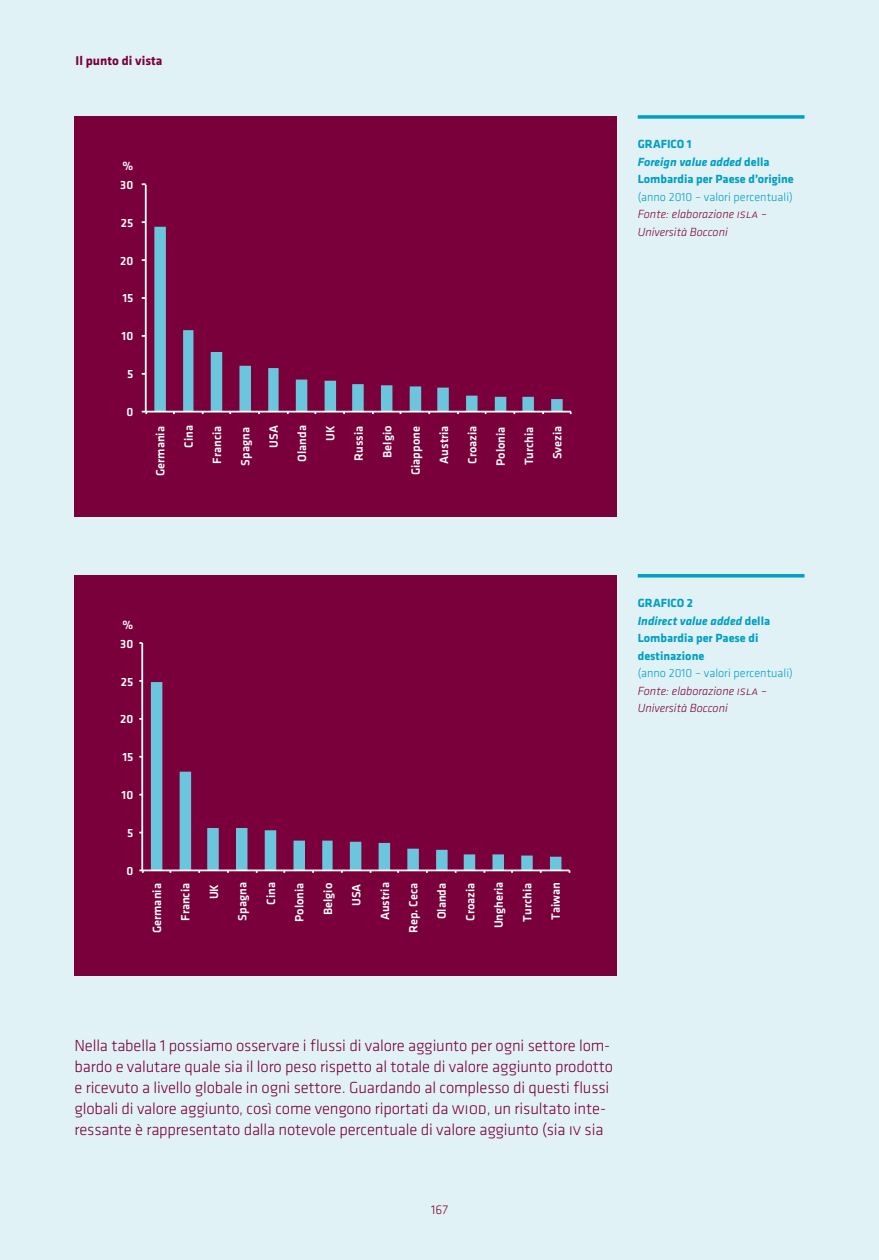
<style>
.page{position:relative;width:879px;height:1260px;background:#fff}
.page>*{position:absolute;margin:0;border:0;box-sizing:border-box;transform-origin:0 0}
.t1{font:300 16.62px/21px "Klavika";letter-spacing:-.01em;color:#7a003b}
.t2{font:700 13.12px "Klavika";color:#7a003b}
.t3{font:300 13.12px "Klavika";color:#7a003b}
.t4{font:500 12.42px/18.9px "Klavika";color:#fff}
.t5{font:700 12.25px/17.5px "Klavika";color:#009fc3}
.t6{font:italic 300 12.25px/17.5px "Klavika";color:#7a003b}
.t7{font:300 12.25px "Klavika";color:#009fc3}
.s1{font-style:italic}
</style>
<div class="page">
<div style="left:0;top:0;width:878px;height:1260px;background:#e1f2f7"></div>
<div style="left:74px;top:116px;width:542px;height:400px;background:#7a003b"></div>
<svg style="left:154px;top:227px;width:408px;height:184px"></svg>
<hr style="left:145px;top:185px;width:1px;height:227px;background:#fff">
<hr style="left:146px;top:411px;width:424px;height:2px;background:#fff">
<svg style="left:637px;top:115px;width:167px;height:4px"></svg>
<div style="left:74px;top:575px;width:542px;height:400px;background:#7a003b"></div>
<svg style="left:151px;top:682px;width:410px;height:188px"></svg>
<hr style="left:141px;top:643px;width:2px;height:227px;background:#fff">
<hr style="left:142px;top:870px;width:427px;height:1px;background:#fff">
<svg style="left:139px;top:870px;width:5px;height:3px"></svg>
<svg style="left:637px;top:574px;width:167px;height:4px"></svg>
<p class="t2" style="left:76px;top:55px;width:88px">Il punto di vista</p>
<p class="t4" style="left:120px;top:158px;width:15px">%<br>30</p>
<p class="t4" style="left:121px;top:214px;width:14px">25</p>
<p class="t4" style="left:120px;top:252px;width:15px">20</p>
<p class="t4" style="left:122px;top:290px;width:12px">15</p>
<p class="t4" style="left:122px;top:328px;width:13px">10</p>
<p class="t4" style="left:127px;top:366px;width:8px">5</p>
<p class="t4" style="left:126px;top:404px;width:8px">0</p>
<p class="t4" style="left:152px;top:476px;width:51px;rotate:-90deg">Germania</p>
<p class="t4" style="left:180px;top:448px;width:24px;rotate:-90deg">Cina</p>
<p class="t4" style="left:209px;top:464px;width:39px;rotate:-90deg">Francia</p>
<p class="t4" style="left:237px;top:466px;width:40px;rotate:-90deg">Spagna</p>
<p class="t4" style="left:265px;top:448px;width:24px;rotate:-90deg">USA</p>
<p class="t4" style="left:294px;top:462px;width:38px;rotate:-90deg">Olanda</p>
<p class="t4" style="left:322px;top:441px;width:17px;rotate:-90deg">UK</p>
<p class="t4" style="left:350px;top:461px;width:37px;rotate:-90deg">Russia</p>
<p class="t4" style="left:379px;top:458px;width:34px;rotate:-90deg">Belgio</p>
<p class="t4" style="left:407px;top:475px;width:50px;rotate:-90deg">Giappone</p>
<p class="t4" style="left:435px;top:464px;width:40px;rotate:-90deg">Austria</p>
<p class="t4" style="left:463px;top:464px;width:40px;rotate:-90deg">Croazia</p>
<p class="t4" style="left:492px;top:466px;width:41px;rotate:-90deg">Polonia</p>
<p class="t4" style="left:520px;top:465px;width:40px;rotate:-90deg">Turchia</p>
<p class="t4" style="left:548px;top:459px;width:35px;rotate:-90deg">Svezia</p>
<p class="t5" style="left:637px;top:137px;width:157px">GRAFICO 1<br><span class="s1">Foreign value added</span> della<br>Lombardia per Paese d’origine</p>
<p class="t7" style="left:637px;top:192px;width:156px">(anno 2010 – valori percentuali)</p>
<p class="t6" style="left:637px;top:207px;width:131px">Fonte: elaborazione isla –<br>Università Bocconi</p>
<p class="t4" style="left:120px;top:617px;width:15px">%<br>30</p>
<p class="t4" style="left:121px;top:673px;width:14px">25</p>
<p class="t4" style="left:120px;top:711px;width:15px">20</p>
<p class="t4" style="left:122px;top:749px;width:12px">15</p>
<p class="t4" style="left:122px;top:787px;width:13px">10</p>
<p class="t4" style="left:127px;top:825px;width:8px">5</p>
<p class="t4" style="left:126px;top:862px;width:8px">0</p>
<p class="t4" style="left:149px;top:933px;width:51px;rotate:-90deg">Germania</p>
<p class="t4" style="left:177px;top:921px;width:39px;rotate:-90deg">Francia</p>
<p class="t4" style="left:205px;top:899px;width:17px;rotate:-90deg">UK</p>
<p class="t4" style="left:234px;top:921px;width:40px;rotate:-90deg">Spagna</p>
<p class="t4" style="left:262px;top:905px;width:24px;rotate:-90deg">Cina</p>
<p class="t4" style="left:291px;top:922px;width:41px;rotate:-90deg">Polonia</p>
<p class="t4" style="left:319px;top:915px;width:34px;rotate:-90deg">Belgio</p>
<p class="t4" style="left:348px;top:906px;width:24px;rotate:-90deg">USA</p>
<p class="t4" style="left:376px;top:920px;width:40px;rotate:-90deg">Austria</p>
<p class="t4" style="left:405px;top:933px;width:52px;rotate:-90deg">Rep. Ceca</p>
<p class="t4" style="left:433px;top:919px;width:38px;rotate:-90deg">Olanda</p>
<p class="t4" style="left:462px;top:921px;width:40px;rotate:-90deg">Croazia</p>
<p class="t4" style="left:490px;top:928px;width:48px;rotate:-90deg">Ungheria</p>
<p class="t4" style="left:518px;top:922px;width:40px;rotate:-90deg">Turchia</p>
<p class="t4" style="left:547px;top:920px;width:39px;rotate:-90deg">Taiwan</p>
<p class="t5" style="left:637px;top:596px;width:134px">GRAFICO 2<br><span class="s1">Indirect value added</span> della<br>Lombardia per Paese di destinazione</p>
<p class="t7" style="left:637px;top:669px;width:156px">(anno 2010 – valori percentuali)</p>
<p class="t6" style="left:637px;top:683px;width:131px">Fonte: elaborazione isla –<br>Università Bocconi</p>
<p class="t1" style="left:74px;top:1037px;width:540px">Nella tabella 1 possiamo osservare i flussi di valore aggiunto per ogni settore lom&shy;bardo e valutare quale sia il loro peso rispetto al totale di valore aggiunto prodotto e ricevuto a livello globale in ogni settore. Guardando al complesso di questi flussi globali di valore aggiunto, così come vengono riportati da wiod, un risultato inte&shy;ressante è rappresentato dalla notevole percentuale di valore aggiunto (sia iv sia</p>
<p class="t3" style="left:431px;top:1204px;width:18px">167</p>
</div>
